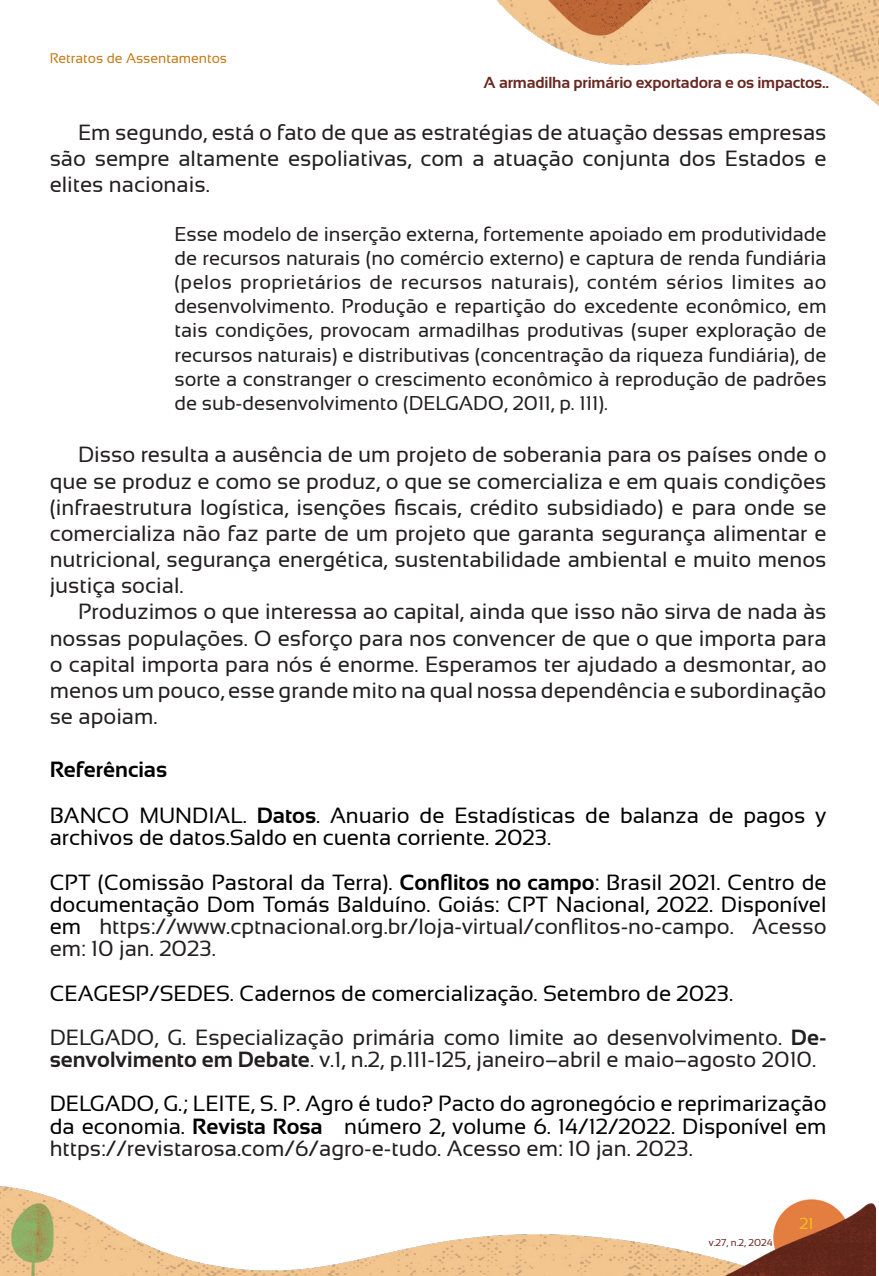
<style>
.page{position:relative;width:879px;height:1276px;background:#fff}
.page>*{position:absolute;margin:0;border:0;box-sizing:border-box;transform-origin:0 0}
.t1{font:22px/26.2px "Sansation";color:#231f20;text-align:justify}
.t2{font:22px/22.2px "Sansation";color:#000;text-align:justify}
.t3{font:700 22px "Sansation";color:#000}
.recuo{font:20px/24.2px "Sansation";color:#231f20;text-align:justify}
.t4{font:700 16px "Sansation";letter-spacing:-.01em;color:#6a2820}
.t5{font:16px "Sansation";color:#f1bf18}
.t6{font:14px "Sansation";color:#c57b18}
.t7{font:10px "Sansation";color:#6a2820}
.s1{font-weight:700}
.s2{color:#231f20}
</style>
<div class="page">
<img style="left:496px;top:0;width:383px;height:106px">
<img style="left:0;top:1186px;width:876px;height:90px">
<p class="t6" style="left:50px;top:51px;width:179px">Retratos de Assentamentos</p>
<p class="t4" style="left:483px;top:74px;width:347px">A armadilha primário exportadora e os impactos..</p>
<p class="t1" style="left:50px;top:119px;width:778px;text-indent:28px">Em segundo, está o fato de que as estratégias de atuação dessas empresas são sempre altamente espoliativas, com a atuação conjunta dos Estados e elites nacionais.</p>
<p class="recuo" style="left:174px;top:222px;width:654px">Esse modelo de inserção externa, fortemente apoiado em produtividade de recursos naturais (no comércio externo) e captura de renda fundiária (pelos proprietários de recursos naturais), contém sérios limites ao desenvolvimento. Produção e repartição do excedente econômico, em tais condições, provocam armadilhas produtivas (super exploração de recursos naturais) e distributivas (concentração da riqueza fundiária), de sorte a constranger o crescimento econômico à reprodução de padrões de sub-desenvolvimento (DELGADO, 2011, p. 111).</p>
<p class="t1" style="left:50px;top:441px;width:778px;text-indent:28px">Disso resulta a ausência de um projeto de soberania para os países onde o que se produz e como se produz, o que se comercializa e em quais condições (infraestrutura logística, isenções fiscais, crédito subsidiado) e para onde se comercializa não faz parte de um projeto que garanta segurança alimentar e nutricional, segurança energética, sustentabilidade ambiental e muito menos justiça social.</p>
<p class="t1" style="left:50px;top:599px;width:778px;text-indent:28px">Produzimos o que interessa ao capital, ainda que isso não sirva de nada às nossas populações. O esforço para nos convencer de que o que importa para o capital importa para nós é enorme. Esperamos ter ajudado a desmontar, ao menos um pouco, esse grande mito na qual nossa dependência e subordinação se apoiam.</p>
<p class="t3" style="left:50px;top:756px;width:119px">Referências</p>
<p class="t2" style="left:50px;top:804px;width:778px">BANCO MUNDIAL. <span class="s1">Datos</span>. Anuario de Estadísticas de balanza de pagos y archivos de datos.Saldo en cuenta corriente. 2023.</p>
<p class="t2" style="left:50px;top:871px;width:778px">CPT (Comissão Pastoral da Terra). <span class="s1">Conflitos no campo</span>: Brasil 2021. Centro de documentação Dom Tomás Balduíno. Goiás: CPT Nacional, 2022. Disponível em <span class="s2">https://www.cptnacional.org.br/loja-virtual/conflitos-no-campo. Acesso em: 10 jan. 2023.</span></p>
<p class="t2" style="left:50px;top:981px;width:685px">CEAGESP/SEDES. Cadernos de comercialização. Setembro de 2023.</p>
<p class="t1" style="left:50px;top:1026px;width:778px;line-height:22.2px">DELGADO, G. Especialização primária como limite ao desenvolvimento. <span class="s1">De&shy;senvolvimento em Debate</span>. v.1, n.2, p.111-125, janeiro–abril e maio–agosto 2010.</p>
<p class="t2" style="left:50px;top:1092px;width:778px">DELGADO, G.; LEITE, S. P. Agro é tudo? Pacto do agronegócio e reprimarização da economia. <span class="s1">Revista Rosa</span> número 2, volume 6. 14/12/2022. Disponível em <span class="s2">https://revistarosa.com/6/agro-e-tudo. Acesso em: 10 jan. 2023.</span></p>
<p class="t7" style="left:709px;top:1236px;width:65px">v.27, n.2, 2024</p>
<p class="t5" style="left:799px;top:1214px;width:15px">21</p>
</div>
